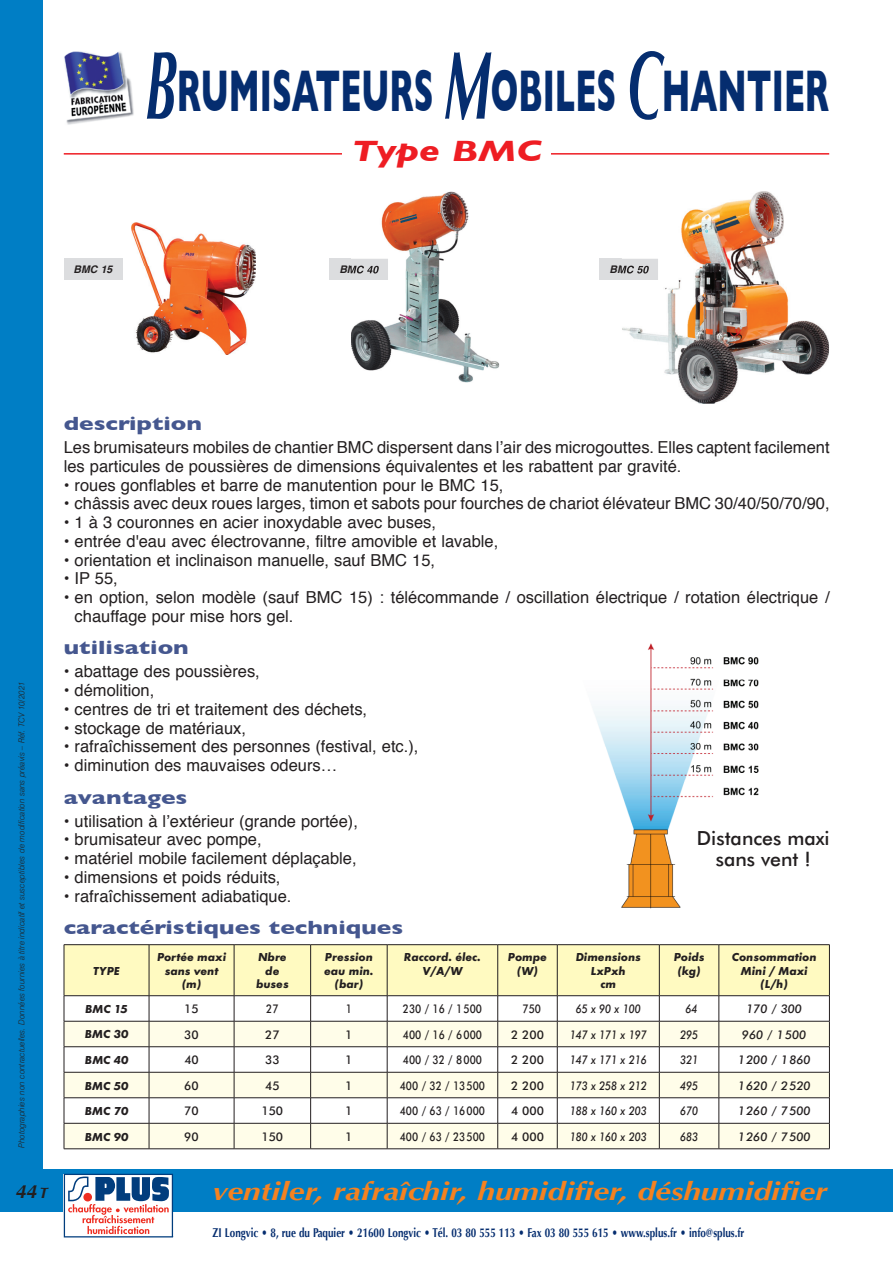
<style>
.page{position:relative;width:893px;height:1263px;background:#fff}
.page>*{position:absolute;margin:0;border:0;box-sizing:border-box;transform-origin:0 0}
.t1{font:700 60px "Gill Sans";color:#052d6f;scale:.54 1}
.t2{font:italic 700 30px "Gill Sans";color:#ee1d23;scale:1.25 1}
.t3{font:italic 700 25.5px "Optima";color:#f58220;scale:1.24 1}
.t4{font:700 19.5px "Gill Sans";color:#45578f;scale:1.25 1}
.t5{font:500 19.5px/21px "Futura BT";color:#231f20;text-align:center}
.t6{font:italic 700 19.2px "Optima";color:#231f20}
.t7{font:16.5px/18.8px "Helvetica";color:#231f20}
.t8{font:700 12.75px "Optima";color:#052d6f;scale:.78 1}
.t9{font:italic 700 12px/13.5px "Futura T";color:#231f20;text-align:center}
.t10{font:italic 500 12px "Futura BT";color:#231f20;scale:.85 1}
.t11{font:500 12px "Futura BT";color:#231f20;scale:.85 1}
.t12{font:italic 500 12px "Futura BT";color:#231f20}
.t13{font:500 12px "Futura BT";color:#231f20}
.t14{font:italic 700 10.5px "Helvetica";color:#231f20}
.t15{font:italic 300 8.25px "Swiss 721 BT";letter-spacing:-.005em;color:#231f20}
.s1{font-family:"Optima";font-style:italic;font-size:97.5px}
.s2{font-size:15px}
</style>
<div class="page">
<div style="left:0;top:0;width:43px;height:1212px;background:#007ec5"></div>
<div style="left:0;top:1169px;width:893px;height:43px;background:#007ec5"></div>
<hr style="left:64px;top:153px;width:765px;height:2px;background:#ee1d23">
<svg style="left:64px;top:1174px;width:109px;height:63px"></svg>
<hr style="left:64px;top:944px;width:85px;height:1px;background:#231f20">
<hr style="left:149px;top:944px;width:85px;height:1px;background:#231f20">
<hr style="left:234px;top:944px;width:77px;height:1px;background:#231f20">
<hr style="left:311px;top:944px;width:76px;height:1px;background:#231f20">
<hr style="left:387px;top:944px;width:111px;height:1px;background:#231f20">
<hr style="left:498px;top:944px;width:59px;height:1px;background:#231f20">
<hr style="left:557px;top:944px;width:102px;height:1px;background:#231f20">
<hr style="left:659px;top:944px;width:60px;height:1px;background:#231f20">
<hr style="left:719px;top:944px;width:111px;height:1px;background:#231f20">
<svg style="left:64px;top:945px;width:766px;height:203px"></svg>
<hr style="left:64px;top:1148px;width:85px;height:1px;background:#231f20">
<hr style="left:149px;top:1148px;width:85px;height:1px;background:#231f20">
<hr style="left:234px;top:1148px;width:77px;height:1px;background:#231f20">
<hr style="left:311px;top:1148px;width:76px;height:1px;background:#231f20">
<hr style="left:387px;top:1148px;width:111px;height:1px;background:#231f20">
<hr style="left:498px;top:1148px;width:59px;height:1px;background:#231f20">
<hr style="left:557px;top:1148px;width:102px;height:1px;background:#231f20">
<hr style="left:659px;top:1148px;width:60px;height:1px;background:#231f20">
<hr style="left:719px;top:1148px;width:111px;height:1px;background:#231f20">
<hr style="left:311px;top:995px;width:76px;height:1px;background:#231f20">
<svg style="left:342px;top:153px;width:209px;height:2px"></svg>
<img style="left:64px;top:51px;width:70px;height:74px">
<div style="left:330px;top:259px;width:58px;height:21px;background:#dcdddf"></div>
<svg style="left:64px;top:259px;width:58px;height:21px"></svg>
<div style="left:600px;top:259px;width:58px;height:21px;background:#dcdddf"></div>
<img style="left:351px;top:191px;width:148px;height:192px">
<img style="left:351px;top:259px;width:37px;height:21px">
<img style="left:351px;top:266px;width:28px;height:7px">
<img style="left:622px;top:191px;width:207px;height:213px">
<img style="left:622px;top:259px;width:36px;height:21px">
<img style="left:622px;top:266px;width:27px;height:7px">
<img style="left:132px;top:222px;width:124px;height:132px">
<img style="left:593px;top:643px;width:166px;height:266px">
<h1 class="t1" style="left:145px;top:43px;width:1269px"><span class="s1">B</span>RUMISATEURS <span class="s1">M</span>OBILES <span class="s1">C</span>HANTIER</h1>
<h2 class="t2" style="left:352px;top:133px;width:153px">Type BMC</h2>
<p class="t14" style="left:74px;top:261px;width:40px">BMC 15</p>
<p class="t15" style="left:16px;top:1148px;width:468px;rotate:-90deg">Photographies non contractuelles. Données fournies à titre indicatif et susceptibles de modification sans préavis – Réf. TCV 10/2021</p>
<p class="t6" style="left:16px;top:1180px;width:33px">44 <span class="s2">T</span></p>
<p class="t4" style="left:64px;top:408px;width:112px">description</p>
<p class="t7" style="left:64px;top:438px;width:767px">Les brumisateurs mobiles de chantier BMC dispersent dans l’air des microgouttes. Elles captent facilement les particules de poussières de dimensions équivalentes et les rabattent par gravité.</p>
<p class="t7" style="left:64px;top:476px;width:441px">• roues gonflables et barre de manutention pour le BMC 15,</p>
<p class="t7" style="left:64px;top:495px;width:767px">• châssis avec deux roues larges, timon et sabots pour fourches de chariot élévateur BMC 30/40/50/70/90,</p>
<p class="t7" style="left:64px;top:513px;width:374px">• 1 à 3 couronnes en acier inoxydable avec buses,</p>
<p class="t7" style="left:64px;top:532px;width:436px">• entrée d'eau avec électrovanne, filtre amovible et lavable,</p>
<p class="t7" style="left:64px;top:551px;width:373px">• orientation et inclinaison manuelle, sauf BMC 15,</p>
<p class="t7" style="left:64px;top:570px;width:56px">• IP 55,</p>
<p class="t7" style="left:75px;top:588px;width:756px;text-indent:-11px">• en option, selon modèle (sauf BMC 15) : télécommande / oscillation électrique / rotation électrique / chauffage pour mise hors gel.</p>
<p class="t4" style="left:64px;top:632px;width:102px">utilisation</p>
<p class="t7" style="left:64px;top:663px;width:198px">• abattage des poussières,</p>
<p class="t7" style="left:64px;top:681px;width:92px">• démolition,</p>
<p class="t7" style="left:64px;top:700px;width:305px">• centres de tri et traitement des déchets,</p>
<p class="t7" style="left:64px;top:719px;width:184px">• stockage de matériaux,</p>
<p class="t7" style="left:64px;top:738px;width:356px">• rafraîchissement des personnes (festival, etc.),</p>
<p class="t7" style="left:64px;top:756px;width:275px">• diminution des mauvaises odeurs…</p>
<p class="t4" style="left:64px;top:782px;width:100px">avantages</p>
<p class="t7" style="left:64px;top:812px;width:296px">• utilisation à l’extérieur (grande portée),</p>
<p class="t7" style="left:64px;top:831px;width:199px">• brumisateur avec pompe,</p>
<p class="t7" style="left:64px;top:849px;width:294px">• matériel mobile facilement déplaçable,</p>
<p class="t7" style="left:64px;top:868px;width:218px">• dimensions et poids réduits,</p>
<p class="t7" style="left:64px;top:887px;width:229px">• rafraîchissement adiabatique.</p>
<p class="t4" style="left:64px;top:912px;width:273px">caractéristiques techniques</p>
<p class="t9" style="left:93px;top:964px;width:28px">TYPE</p>
<p class="t5" style="left:697px;top:827px;width:134px">Distances maxi sans vent !</p>
<p class="t9" style="left:157px;top:950px;width:71px">Portée maxi sans vent (m)</p>
<p class="t9" style="left:256px;top:950px;width:34px">Nbre de buses</p>
<p class="t9" style="left:324px;top:950px;width:51px">Pression eau min. (bar)</p>
<p class="t9" style="left:404px;top:950px;width:79px">Raccord. élec.<br>V/A/W</p>
<p class="t9" style="left:508px;top:950px;width:41px">Pompe (W)</p>
<p class="t9" style="left:576px;top:950px;width:67px">Dimensions<br>LxPxh<br>cm</p>
<p class="t9" style="left:674px;top:950px;width:32px">Poids (kg)</p>
<p class="t9" style="left:732px;top:950px;width:86px">Consommation<br>Mini / Maxi (L/h)</p>
<p class="t9" style="left:85px;top:1002px;width:44px">BMC 15</p>
<p class="t13" style="left:184px;top:1001px;width:16px">15</p>
<p class="t11" style="left:266px;top:1001px;width:16px">27</p>
<p class="t11" style="left:346px;top:1001px;width:9px">1</p>
<p class="t11" style="left:403px;top:1001px;width:95px">230 / 16 / 1 500</p>
<p class="t11" style="left:522px;top:1001px;width:23px">750</p>
<p class="t10" style="left:576px;top:1002px;width:78px">65 x 90 x 100</p>
<p class="t10" style="left:686px;top:1002px;width:16px">64</p>
<p class="t12" style="left:746px;top:1002px;width:57px">170 / 300</p>
<p class="t9" style="left:85px;top:1028px;width:45px">BMC 30</p>
<p class="t13" style="left:184px;top:1027px;width:16px">30</p>
<p class="t13" style="left:265px;top:1027px;width:16px">27</p>
<p class="t13" style="left:345px;top:1027px;width:9px">1</p>
<p class="t11" style="left:403px;top:1027px;width:95px">400 / 16 / 6 000</p>
<p class="t13" style="left:511px;top:1027px;width:34px">2 200</p>
<p class="t10" style="left:570px;top:1027px;width:92px">147 x 171 x 197</p>
<p class="t10" style="left:680px;top:1027px;width:23px">295</p>
<p class="t12" style="left:742px;top:1027px;width:66px">960 / 1 500</p>
<p class="t9" style="left:85px;top:1053px;width:45px">BMC 40</p>
<p class="t13" style="left:184px;top:1052px;width:16px">40</p>
<p class="t13" style="left:265px;top:1052px;width:16px">33</p>
<p class="t13" style="left:345px;top:1052px;width:9px">1</p>
<p class="t11" style="left:403px;top:1052px;width:95px">400 / 32 / 8 000</p>
<p class="t13" style="left:511px;top:1052px;width:34px">2 200</p>
<p class="t10" style="left:570px;top:1053px;width:92px">147 x 171 x 216</p>
<p class="t10" style="left:680px;top:1053px;width:23px">321</p>
<p class="t12" style="left:738px;top:1053px;width:74px">1 200 / 1 860</p>
<p class="t9" style="left:85px;top:1079px;width:45px">BMC 50</p>
<p class="t13" style="left:184px;top:1078px;width:16px">60</p>
<p class="t13" style="left:265px;top:1078px;width:16px">45</p>
<p class="t13" style="left:345px;top:1078px;width:9px">1</p>
<p class="t11" style="left:400px;top:1078px;width:102px">400 / 32 / 13 500</p>
<p class="t13" style="left:511px;top:1078px;width:34px">2 200</p>
<p class="t10" style="left:570px;top:1078px;width:92px">173 x 258 x 212</p>
<p class="t10" style="left:680px;top:1078px;width:23px">495</p>
<p class="t12" style="left:738px;top:1078px;width:74px">1 620 / 2 520</p>
<p class="t9" style="left:85px;top:1104px;width:45px">BMC 70</p>
<p class="t13" style="left:184px;top:1103px;width:16px">70</p>
<p class="t13" style="left:261px;top:1103px;width:23px">150</p>
<p class="t13" style="left:345px;top:1103px;width:9px">1</p>
<p class="t11" style="left:400px;top:1103px;width:102px">400 / 63 / 16 000</p>
<p class="t13" style="left:511px;top:1103px;width:34px">4 000</p>
<p class="t10" style="left:570px;top:1104px;width:92px">188 x 160 x 203</p>
<p class="t10" style="left:680px;top:1104px;width:23px">670</p>
<p class="t12" style="left:738px;top:1104px;width:74px">1 260 / 7 500</p>
<p class="t9" style="left:85px;top:1130px;width:45px">BMC 90</p>
<p class="t13" style="left:184px;top:1129px;width:16px">90</p>
<p class="t13" style="left:261px;top:1129px;width:23px">150</p>
<p class="t13" style="left:345px;top:1129px;width:9px">1</p>
<p class="t11" style="left:400px;top:1129px;width:102px">400 / 63 / 23 500</p>
<p class="t13" style="left:511px;top:1129px;width:34px">4 000</p>
<p class="t10" style="left:570px;top:1129px;width:92px">180 x 160 x 203</p>
<p class="t10" style="left:680px;top:1129px;width:23px">683</p>
<p class="t12" style="left:738px;top:1129px;width:74px">1 260 / 7 500</p>
<h3 class="t3" style="left:213px;top:1176px;width:497px">ventiler, rafraîchir, humidifier, déshumidifier</h3>
<p class="t8" style="left:213px;top:1226px;width:683px">ZI Longvic • 8, rue du Paquier • 21600 Longvic • Tél. 03 80 555 113 • Fax 03 80 555 615 • www.splus.fr • info@splus.fr</p>
</div>
